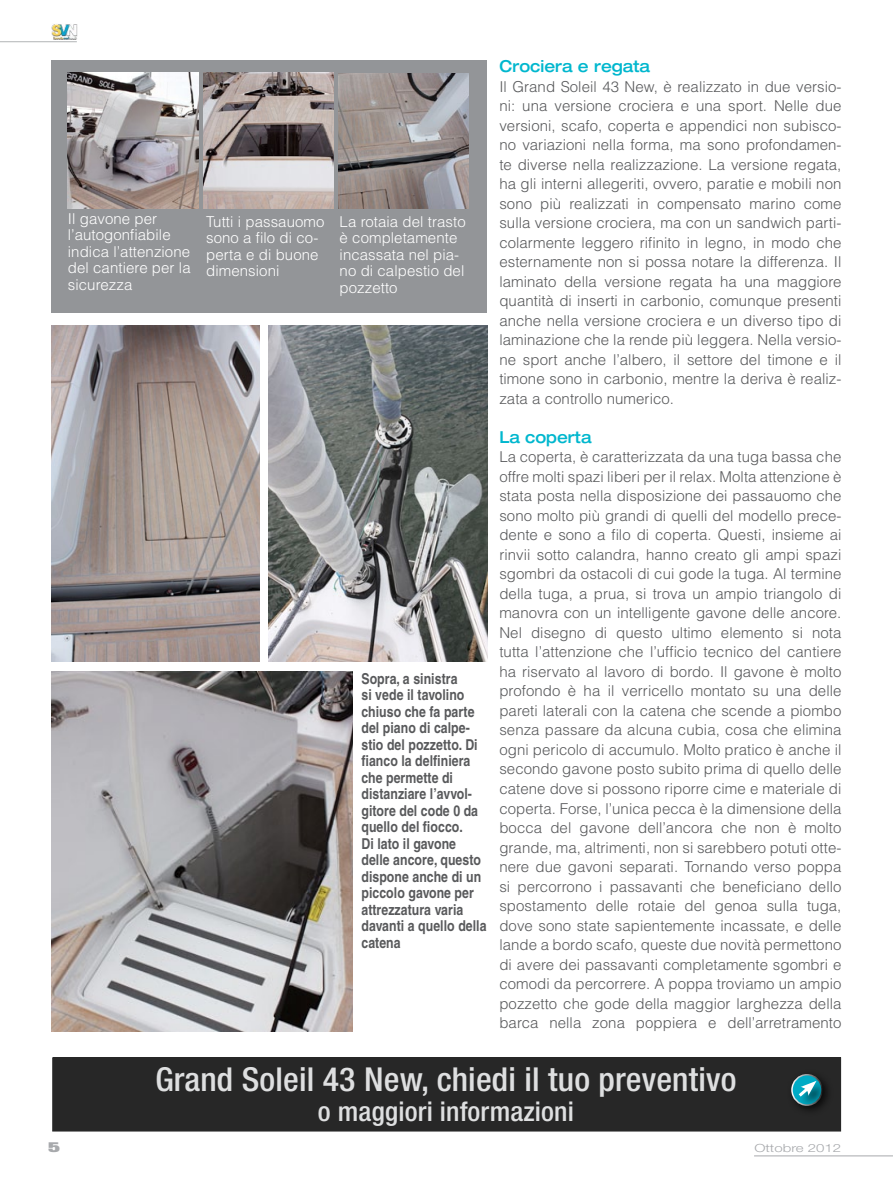
<style>
.page{position:relative;width:893px;height:1191px;background:#fff}
.page>*{position:absolute;margin:0;border:0;box-sizing:border-box;transform-origin:0 0}
.t1{font:500 condensed 33px "Helvetica Neue";letter-spacing:.005em;color:#dedfe0}
.t2{font:500 condensed 27px "Helvetica Neue";letter-spacing:.005em;color:#dedfe0}
.t3{font:500 expanded 16.5px "Helvetica Neue";color:#00b7ce;scale:.91 1}
.t4{font:300 15px/19.5px "Helvetica";letter-spacing:.005em;color:#58595b;text-align:justify}
.t5{font:700 condensed 15px/16.5px "Helvetica";letter-spacing:.005em;color:#58595b}
.t6{font:300 15px/16.5px "Helvetica";letter-spacing:.005em;color:#fff}
.t7{font:13.5px "Gothic Thirteen";color:#a7a9ac;scale:2 1}
.t8{font:300 11.25px "Helvetica Neue";color:#a7a9ac;scale:1.33 1}
</style>
<div class="page">
<img style="left:52px;top:24px;width:25px;height:16px">
<hr style="left:0;top:41px;width:77px;height:1px;background:#b1b4b6">
<div style="left:53px;top:1057px;width:787px;height:74px;background:#272727"></div>
<svg style="left:792px;top:1074px;width:30px;height:31px"></svg>
<div style="left:791px;top:1074px;width:32px;height:31px;border:2px solid #fff;border-radius:50%"></div>
<div style="left:797px;top:1079px;width:33px;height:31px;background:#000;opacity:.75"></div>
<svg style="left:795px;top:1080px;width:21px;height:19px"></svg>
<hr style="left:754px;top:1155px;width:139px;height:1px;background:#a7a9ac">
<div style="left:52px;top:60px;width:435px;height:252px;background:#939598"></div>
<img style="left:68px;top:72px;width:130px;height:136px">
<img style="left:203px;top:72px;width:131px;height:136px">
<img style="left:339px;top:74px;width:129px;height:134px">
<img style="left:52px;top:325px;width:207px;height:336px">
<img style="left:269px;top:325px;width:218px;height:336px">
<img style="left:52px;top:671px;width:301px;height:360px">
<p class="t6" style="left:68px;top:209px;width:124px">Il gavone per l’autogonfiabile indica l’attenzione del cantiere per la sicurezza</p>
<p class="t6" style="left:206px;top:213px;width:120px">Tutti i passauomo sono a filo di co&shy;perta e di buone dimensioni</p>
<p class="t6" style="left:340px;top:213px;width:128px">La rotaia del trasto è completamente incassata nel pia&shy;no di calpestio del pozzetto</p>
<p class="t5" style="left:361px;top:670px;width:127px">Sopra, a sinistra<br>si vede il tavolino chiuso che fa parte del piano di calpe&shy;stio del pozzetto. Di fianco la delfiniera che permette di distanziare l’avvol&shy;gitore del code 0 da quello del fiocco.<br>Di lato il gavone delle ancore, questo dispone anche di un piccolo gavone per attrezzatura varia davanti a quello della catena</p>
<p class="t3" style="left:499px;top:56px;width:167px">Crociera e regata</p>
<p class="t4" style="left:499px;top:76px;width:344px">Il Grand Soleil 43 New, è realizzato in due versio&shy;ni: una versione crociera e una sport. Nelle due versioni, scafo, coperta e appendici non subisco&shy;no variazioni nella forma, ma sono profondamen&shy;te diverse nella realizzazione. La versione regata, ha gli interni allegeriti, ovvero, paratie e mobili non sono più realizzati in compensato marino come sulla versione crociera, ma con un sandwich parti&shy;colarmente leggero rifinito in legno, in modo che esternamente non si possa notare la differenza. Il laminato della versione regata ha una maggiore quantità di inserti in carbonio, comunque presenti anche nella versione crociera e un diverso tipo di laminazione che la rende più leggera. Nella versio&shy;ne sport anche l’albero, il settore del timone e il timone sono in carbonio, mentre la deriva è realiz&shy;zata a controllo numerico.</p>
<p class="t3" style="left:499px;top:427px;width:103px">La coperta</p>
<p class="t4" style="left:499px;top:447px;width:344px">La coperta, è caratterizzata da una tuga bassa che offre molti spazi liberi per il relax. Molta attenzione è stata posta nella disposizione dei passauomo che sono molto più grandi di quelli del modello prece&shy;dente e sono a filo di coperta. Questi, insieme ai rinvii sotto calandra, hanno creato gli ampi spazi sgombri da ostacoli di cui gode la tuga. Al termine della tuga, a prua, si trova un ampio triangolo di manovra con un intelligente gavone delle ancore.<br>Nel disegno di questo ultimo elemento si nota tutta l’attenzione che l’ufficio tecnico del cantiere ha riservato al lavoro di bordo. Il gavone è molto profondo è ha il verricello montato su una delle pareti laterali con la catena che scende a piombo senza passare da alcuna cubia, cosa che elimina ogni pericolo di accumulo. Molto pratico è anche il secondo gavone posto subito prima di quello delle catene dove si possono riporre cime e materiale di coperta. Forse, l’unica pecca è la dimensione della bocca del gavone dell’ancora che non è molto grande, ma, altrimenti, non si sarebbero potuti otte&shy;nere due gavoni separati. Tornando verso poppa si percorrono i passavanti che beneficiano dello spostamento delle rotaie del genoa sulla tuga, dove sono state sapientemente incassate, e delle lande a bordo scafo, queste due novità permettono di avere dei passavanti completamente sgombri e comodi da percorrere. A poppa troviamo un ampio pozzetto che gode della maggior larghezza della barca nella zona poppiera e dell’arretramento</p>
<p class="t7" style="left:48px;top:1138px;width:7px">5</p>
<h1 class="t1" style="left:155px;top:1059px;width:583px">Grand Soleil 43 New, chiedi il tuo preventivo</h1>
<h2 class="t2" style="left:318px;top:1095px;width:258px">o maggiori informazioni</h2>
<p class="t8" style="left:754px;top:1141px;width:67px">Ottobre 2012</p>
</div>
